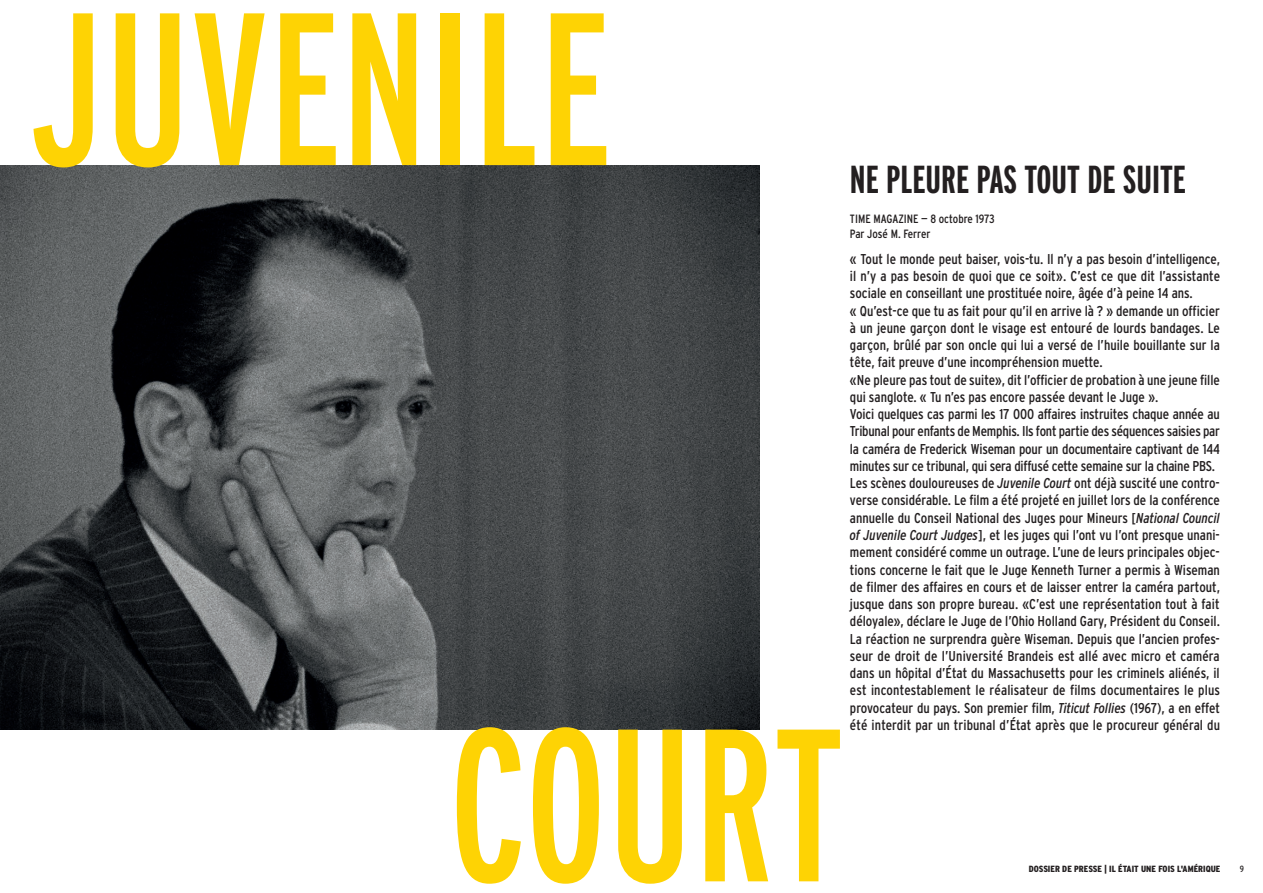
<style>
.page{position:relative;width:1263px;height:893px;background:#fff}
.page>*{position:absolute;margin:0;border:0;box-sizing:border-box;transform-origin:0 0}
.t1{font:216.75px "Interstate Compressed";color:#fed304}
.t2{font:700 39px "Interstate Compressed";color:#231f20}
.t3{font:14.25px/17.2px "Interstate Condensed";color:#231f20}
.t4{font:12px/15px "Interstate Condensed";color:#231f20}
.t5{font:900 9px "Interstate Condensed";color:#231f20}
.t6{font:9px "Interstate Condensed";color:#231f20}
.s1{font-style:italic}
</style>
<div class="page">
<img style="left:0;top:166px;width:759px;height:564px">
<h1 class="t1" style="left:30px;top:-31px;width:582px">JUVENILE</h1>
<h1 class="t1" style="left:449px;top:685px;width:396px">COURT</h1>
<h2 class="t2" style="left:850px;top:158px;width:338px">NE PLEURE PAS TOUT DE SUITE</h2>
<p class="t4" style="left:850px;top:211px;width:146px">TIME MAGAZINE — 8 octobre 1973<br>Par José M. Ferrer</p>
<p class="t3" style="left:850px;top:250px;width:372px">« Tout le monde peut baiser, vois-tu. Il n’y a pas besoin d’intelligence, il n’y a pas besoin de quoi que ce soit». C’est ce que dit l’assistante sociale en conseillant une prostituée noire, âgée d’à peine 14 ans.<br>« Qu’est-ce que tu as fait pour qu’il en arrive là ? » demande un officier à un jeune garçon dont le visage est entouré de lourds bandages. Le garçon, brûlé par son oncle qui lui a versé de l’huile bouillante sur la tête, fait preuve d’une incompréhension muette.<br>«Ne pleure pas tout de suite», dit l’officier de probation à une jeune fille qui sanglote. « Tu n’es pas encore passée devant le Juge ».<br>Voici quelques cas parmi les 17 000 affaires instruites chaque année au Tribunal pour enfants de Memphis. Ils font partie des séquences saisies par la caméra de Frederick Wiseman pour un documentaire captivant de 144 minutes sur ce tribunal, qui sera diffusé cette semaine sur la chaine PBS.<br>Les scènes douloureuses de <span class="s1">Juvenile Court</span> ont déjà suscité une contro&shy;verse considérable. Le film a été projeté en juillet lors de la conférence annuelle du Conseil National des Juges pour Mineurs [<span class="s1">National Council of Juvenile Court Judges</span>], et les juges qui l’ont vu l’ont presque unani&shy;mement considéré comme un outrage. L’une de leurs principales objec&shy;tions concerne le fait que le Juge Kenneth Turner a permis à Wiseman de filmer des affaires en cours et de laisser entrer la caméra partout, jusque dans son propre bureau. «C’est une représentation tout à fait déloyale», déclare le Juge de l’Ohio Holland Gary, Président du Conseil.<br>La réaction ne surprendra guère Wiseman. Depuis que l’ancien profes&shy;seur de droit de l’Université Brandeis est allé avec micro et caméra dans un hôpital d’État du Massachusetts pour les criminels aliénés, il est incontestablement le réalisateur de films documentaires le plus provocateur du pays. Son premier film, <span class="s1">Titicut Follies</span> (1967), a en effet été interdit par un tribunal d’État après que le procureur général du</p>
<p class="t5" style="left:1029px;top:863px;width:193px">DOSSIER DE PRESSE | IL ÉTAIT UNE FOIS L'AMÉRIQUE</p>
<p class="t6" style="left:1240px;top:863px;width:6px">9</p>
</div>
